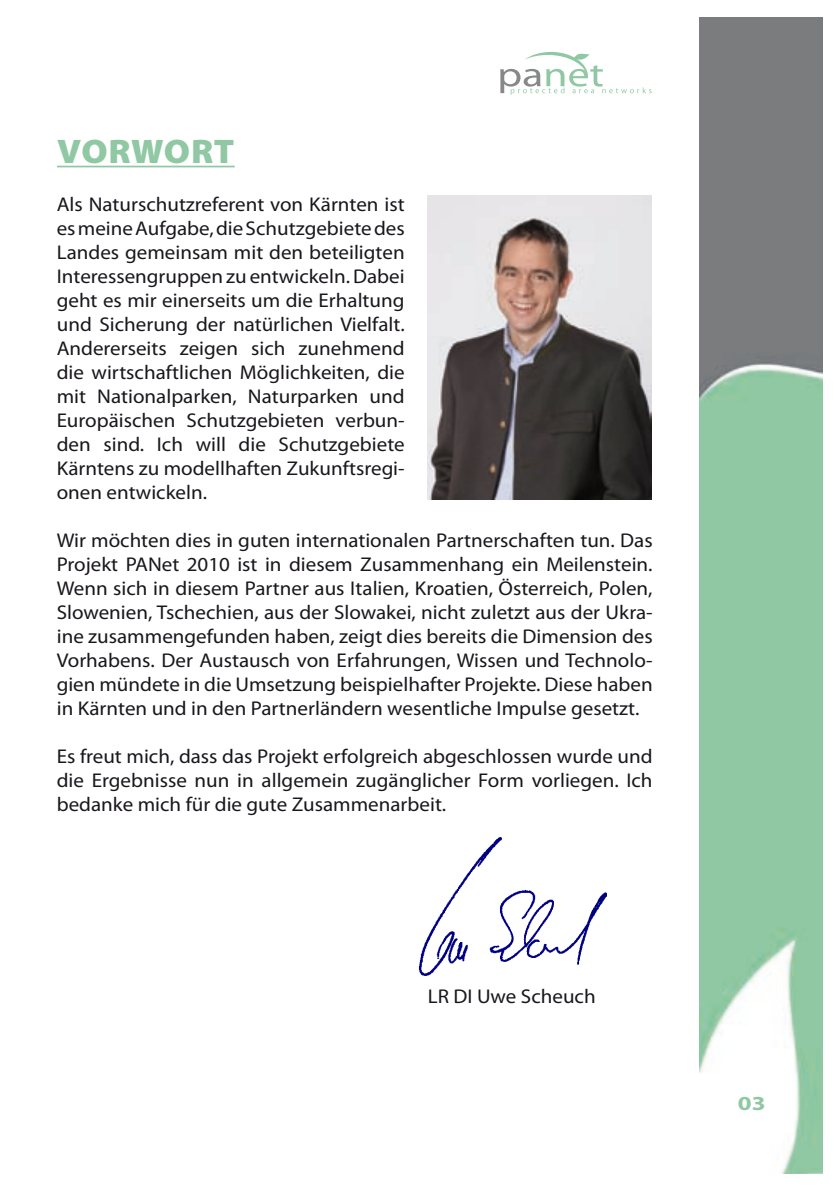
<style>
.page{position:relative;width:840px;height:1191px;background:#fff}
.page>*{position:absolute;margin:0;border:0;box-sizing:border-box;transform-origin:0 0}
.t1{font:900 34.2px "Myriad Pro";letter-spacing:.01em;color:#8fc8a3;scale:1.05 1}
.t2{font:20px/24px "Myriad Pro";color:#1a171c;text-align:justify;scale:1.05 1}
.t3{font:700 20px "Myriad Pro";color:#8fc8a3;scale:1.25 1}
</style>
<div class="page">
<img style="left:699px;top:17px;width:123px;height:1157px">
<svg style="left:500px;top:52px;width:151px;height:43px"></svg>
<hr style="left:57px;top:166px;width:177px;height:1px;background:#8fc8a3">
<img style="left:427px;top:196px;width:224px;height:303px">
<img style="left:419px;top:838px;width:186px;height:137px">
<h1 class="t1" style="left:57px;top:129px;width:164px">VORWORT</h1>
<p class="t2" style="left:57px;top:192px;width:333px">Als Naturschutzreferent von Kärnten ist es meine Aufgabe, die Schutzgebiete des Landes gemeinsam mit den beteiligten Interessengruppen zu entwickeln. Dabei geht es mir einerseits um die Erhaltung und Sicherung der natürlichen Vielfalt.<br>Andererseits zeigen sich zunehmend die wirtschaftlichen Möglichkeiten, die mit Nationalparken, Naturparken und Europäischen Schutzgebieten verbun&shy;den sind. Ich will die Schutzgebiete Kärntens zu modellhaften Zukunftsregi&shy;onen entwickeln.</p>
<p class="t2" style="left:57px;top:528px;width:568px">Wir möchten dies in guten internationalen Partnerschaften tun. Das Projekt PANet 2010 ist in diesem Zusammenhang ein Meilenstein.<br>Wenn sich in diesem Partner aus Italien, Kroatien, Österreich, Polen, Slowenien, Tschechien, aus der Slowakei, nicht zuletzt aus der Ukra&shy;ine zusammengefunden haben, zeigt dies bereits die Dimension des Vorhabens. Der Austausch von Erfahrungen, Wissen und Technolo&shy;gien mündete in die Umsetzung beispielhafter Projekte. Diese haben in Kärnten und in den Partnerländern wesentliche Impulse gesetzt.</p>
<p class="t2" style="left:57px;top:744px;width:568px">Es freut mich, dass das Projekt erfolgreich abgeschlossen wurde und die Ergebnisse nun in allgemein zugänglicher Form vorliegen. Ich bedanke mich für die gute Zusammenarbeit.</p>
<p class="t2" style="left:427px;top:984px;width:161px">LR DI Uwe Scheuch</p>
<p class="t3" style="left:737px;top:1089px;width:24px">03</p>
</div>
